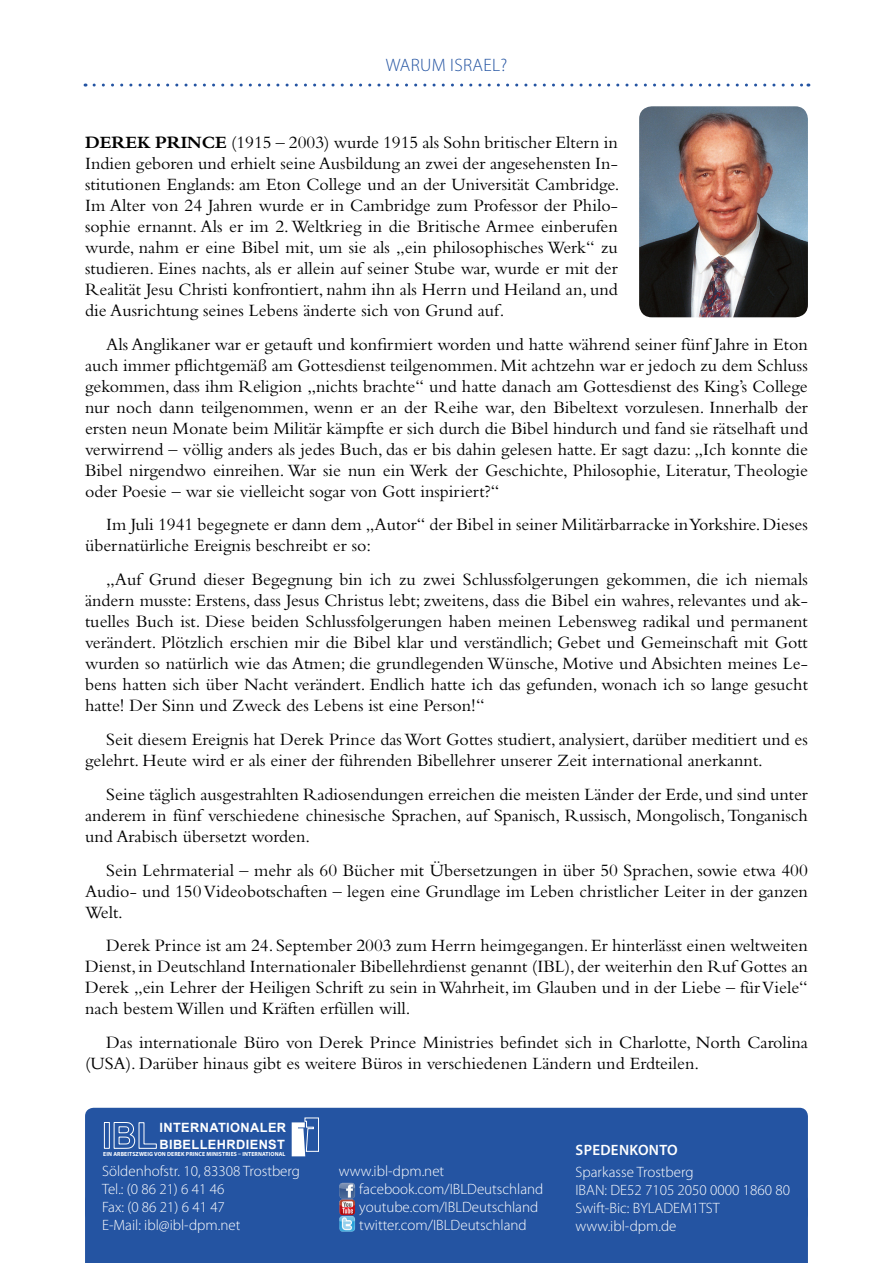
<style>
.page{position:relative;width:893px;height:1263px;background:#fff}
.page>*{position:absolute;margin:0;border:0;box-sizing:border-box;transform-origin:0 0}
.t1{font:18px/21px "Bembo";color:#000;text-align:justify}
.t2{font:300 18px "Myriad Pro";letter-spacing:.02em;color:#2454a2}
.t3{font:300 15px/18px "Myriad Pro";color:#fff}
.t4{font:600 15px "Myriad Pro";letter-spacing:.02em;color:#fff}
.t5{font:700 12.75px/16.5px "Arial";letter-spacing:.03em;color:#fff}
.t6{font:700 6px "Myriad Pro";letter-spacing:.02em;color:#fff;scale:.96 1}
.s1{font-weight:700}
</style>
<div class="page">
<svg style="left:94px;top:84px;width:715px;height:3px"></svg>
<div style="left:85px;top:1108px;width:723px;height:155px;background:#2454a2"></div>
<div style="left:104px;top:1122px;width:6px;height:27px;border:1px solid #fff"></div>
<svg style="left:113px;top:1121px;width:44px;height:28px"></svg>
<svg style="left:292px;top:1117px;width:27px;height:39px"></svg>
<img style="left:639px;top:106px;width:169px;height:211px">
<img style="left:339px;top:1183px;width:16px;height:49px">
<p class="t2" style="left:386px;top:55px;width:123px">WARUM ISRAEL?</p>
<p class="t1" style="left:85px;top:131px;width:536px"><span class="s1">DEREK PRINCE</span> (1915 – 2003) wurde 1915 als Sohn britischer Eltern in Indien geboren und erhielt seine Ausbildung an zwei der angesehensten In&shy;stitutionen Englands: am Eton College und an der Universität Cambridge.<br>Im Alter von 24 Jahren wurde er in Cambridge zum Professor der Philo&shy;sophie ernannt. Als er im 2. Weltkrieg in die Britische Armee einberufen wurde, nahm er eine Bibel mit, um sie als „ein philosophisches Werk“ zu studieren. Eines nachts, als er allein auf seiner Stube war, wurde er mit der Realität Jesu Christi konfrontiert, nahm ihn als Herrn und Heiland an, und die Ausrichtung seines Lebens änderte sich von Grund auf.</p>
<p class="t1" style="left:85px;top:333px;width:724px;text-indent:21px">Als Anglikaner war er getauft und konfirmiert worden und hatte während seiner fünf Jahre in Eton auch immer pflichtgemäß am Gottesdienst teilgenommen. Mit achtzehn war er jedoch zu dem Schluss gekommen, dass ihm Religion „nichts brachte“ und hatte danach am Gottesdienst des King’s College nur noch dann teilgenommen, wenn er an der Reihe war, den Bibeltext vorzulesen. Innerhalb der ersten neun Monate beim Militär kämpfte er sich durch die Bibel hindurch und fand sie rätselhaft und verwirrend – völlig anders als jedes Buch, das er bis dahin gelesen hatte. Er sagt dazu: „Ich konnte die Bibel nirgendwo einreihen. War sie nun ein Werk der Geschichte, Philosophie, Literatur, Theologie oder Poesie – war sie vielleicht sogar von Gott inspiriert?“</p>
<p class="t1" style="left:85px;top:514px;width:724px;text-indent:21px">Im Juli 1941 begegnete er dann dem „Autor“ der Bibel in seiner Militärbarracke in Yorkshire. Dieses übernatürliche Ereignis beschreibt er so:</p>
<p class="t1" style="left:85px;top:569px;width:724px;text-indent:21px">„Auf Grund dieser Begegnung bin ich zu zwei Schlussfolgerungen gekommen, die ich niemals ändern musste: Erstens, dass Jesus Christus lebt; zweitens, dass die Bibel ein wahres, relevantes und ak&shy;tuelles Buch ist. Diese beiden Schlussfolgerungen haben meinen Lebensweg radikal und permanent verändert. Plötzlich erschien mir die Bibel klar und verständlich; Gebet und Gemeinschaft mit Gott wurden so natürlich wie das Atmen; die grundlegenden Wünsche, Motive und Absichten meines Le&shy;bens hatten sich über Nacht verändert. Endlich hatte ich das gefunden, wonach ich so lange gesucht hatte! Der Sinn und Zweck des Lebens ist eine Person!“</p>
<p class="t1" style="left:85px;top:728px;width:724px;text-indent:21px">Seit diesem Ereignis hat Derek Prince das Wort Gottes studiert, analysiert, darüber meditiert und es gelehrt. Heute wird er als einer der führenden Bibellehrer unserer Zeit international anerkannt.</p>
<p class="t1" style="left:85px;top:783px;width:724px;text-indent:21px">Seine täglich ausgestrahlten Radiosendungen erreichen die meisten Länder der Erde, und sind unter anderem in fünf verschiedene chinesische Sprachen, auf Spanisch, Russisch, Mongolisch, Tonganisch und Arabisch übersetzt worden.</p>
<p class="t1" style="left:85px;top:859px;width:724px;text-indent:21px">Sein Lehrmaterial – mehr als 60 Bücher mit Übersetzungen in über 50 Sprachen, sowie etwa 400<br>Audio- und 150 Videobotschaften – legen eine Grundlage im Leben christlicher Leiter in der ganzen Welt.</p>
<p class="t1" style="left:85px;top:935px;width:724px;text-indent:21px">Derek Prince ist am 24. September 2003 zum Herrn heimgegangen. Er hinterlässt einen weltweiten Dienst, in Deutschland Internationaler Bibellehrdienst genannt (IBL), der weiterhin den Ruf Gottes an Derek „ein Lehrer der Heiligen Schrift zu sein in Wahrheit, im Glauben und in der Liebe – für Viele“ nach bestem Willen und Kräften erfüllen will.</p>
<p class="t1" style="left:85px;top:1031px;width:724px;text-indent:21px">Das internationale Büro von Derek Prince Ministries befindet sich in Charlotte, North Carolina (USA). Darüber hinaus gibt es weitere Büros in verschiedenen Ländern und Erdteilen.</p>
<p class="t5" style="left:159px;top:1119px;width:128px">INTERNATIONALER<br>BIBELLEHRDIENST</p>
<p class="t6" style="left:103px;top:1150px;width:191px">EIN ARBEITSZWEIG VON DEREK PRINCE MINISTRIES – INTERNATIONAL</p>
<p class="t3" style="left:102px;top:1162px;width:199px">Söldenhofstr. 10, 83308 Trostberg<br>Tel.: (0 86 21) 6 41 46<br>Fax: (0 86 21) 6 41 47<br>E-Mail: ibl@ibl-dpm.net</p>
<p class="t3" style="left:359px;top:1162px;width:186px;text-indent:-21px">www.ibl-dpm.net facebook.com/IBLDeutschland youtube.com/IBLDeutschland twitter.com/IBLDeutschland</p>
<p class="t3" style="left:102px;top:1199px;width:16px">16</p>
<p class="t4" style="left:576px;top:1140px;width:104px">SPEDENKONTO</p>
<p class="t3" style="left:575px;top:1163px;width:216px">Sparkasse Trostberg<br>IBAN: DE52 7105 2050 0000 1860 80<br>Swift-Bic: BYLADEM1TST www.ibl-dpm.de</p>
</div>
